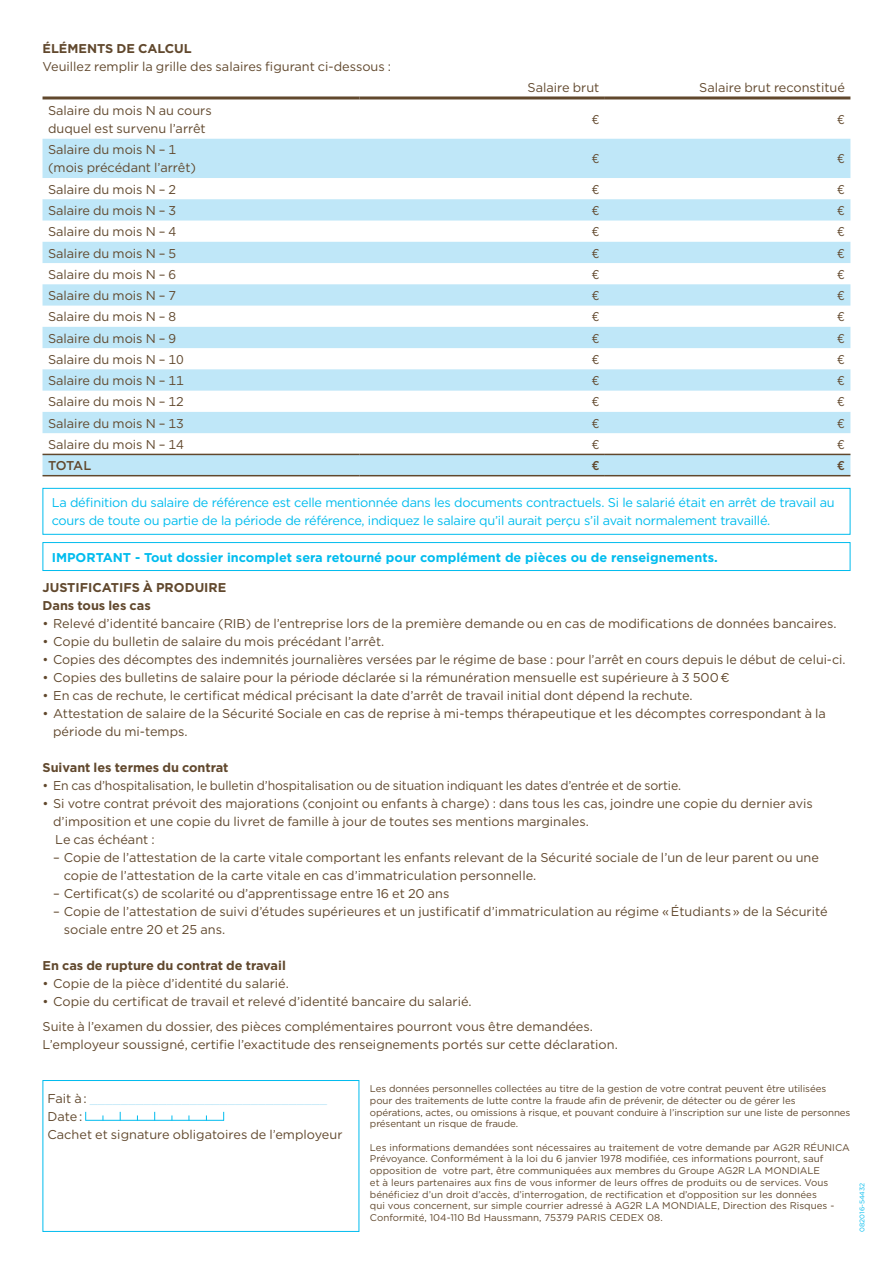
<style>
.page{position:relative;width:893px;height:1263px;background:#fff}
.page>*{position:absolute;margin:0;border:0;box-sizing:border-box;transform-origin:0 0}
.t1{font:12.75px/18px "Gotham";color:#61482d}
.t2{font:12.75px/18px "Gotham";letter-spacing:-.02em;color:#00bcee}
.t3{font:700 12.75px/18px "Gotham";color:#61482d}
.t4{font:12.75px "Gotham";color:#61482d;scale:.96 1}
.t5{font:700 12.75px "Gotham";color:#00bcee}
.t6{font:12.75px/18px "Gotham";letter-spacing:-.005em;color:#bfe7f8}
.t7{font:12.75px "Gotham Rounded";color:#61482d}
.t8{font:500 12.75px "Gotham";letter-spacing:-.04em;color:#61482d}
.t9{font:9.75px/11.7px "Gotham";color:#61482d}
.t10{font:6.75px "Gotham";color:#00bcee}
.s1{color:#61482d}
</style>
<div class="page">
<svg style="left:43px;top:99px;width:807px;height:40px"></svg>
<svg style="left:43px;top:139px;width:807px;height:336px;fill:#bfe7f8"></svg>
<hr style="left:43px;top:96px;width:316px;height:3px;background:#61482d">
<hr style="left:359px;top:96px;width:246px;height:3px;background:#61482d">
<hr style="left:605px;top:96px;width:245px;height:3px;background:#61482d">
<hr style="left:43px;top:454px;width:316px;height:1px;background:#61482d">
<hr style="left:359px;top:454px;width:246px;height:1px;background:#61482d">
<hr style="left:605px;top:454px;width:245px;height:1px;background:#61482d">
<hr style="left:43px;top:475px;width:316px;height:1px;background:#61482d">
<hr style="left:359px;top:475px;width:246px;height:1px;background:#61482d">
<hr style="left:605px;top:475px;width:245px;height:1px;background:#61482d">
<div style="left:43px;top:542px;width:807px;height:29px;border:1px solid #00bcee"></div>
<hr style="left:86px;top:1120px;width:138px;height:1px;background:#00bcee">
<div style="left:43px;top:1080px;width:316px;height:152px;border:1px solid #00bcee"></div>
<div style="left:43px;top:488px;width:807px;height:47px;border:1px solid #00bcee"></div>
<p class="t3" style="left:43px;top:39px;width:151px">ÉLÉMENTS DE CALCUL</p>
<p class="t1" style="left:43px;top:57px;width:350px">Veuillez remplir la grille des salaires figurant ci-dessous :</p>
<p class="t1" style="left:528px;top:79px;width:73px">Salaire brut</p>
<p class="t1" style="left:699px;top:79px;width:147px">Salaire brut reconstitué</p>
<p class="t1" style="left:48px;top:101px;width:165px">Salaire du mois N au cours duquel est survenu l’arrêt</p>
<p class="t1" style="left:592px;top:110px;width:9px">€</p>
<p class="t1" style="left:837px;top:110px;width:9px">€</p>
<p class="t1" style="left:48px;top:141px;width:149px">Salaire du mois N – 1 (mois précédant l’arrêt)</p>
<p class="t1" style="left:592px;top:150px;width:9px">€</p>
<p class="t1" style="left:837px;top:150px;width:9px">€</p>
<p class="t1" style="left:48px;top:180px;width:130px">Salaire du mois N – 2</p>
<p class="t1" style="left:592px;top:180px;width:9px">€</p>
<p class="t1" style="left:837px;top:180px;width:9px">€</p>
<p class="t1" style="left:48px;top:201px;width:130px">Salaire du mois N – 3</p>
<p class="t1" style="left:592px;top:201px;width:9px">€</p>
<p class="t1" style="left:837px;top:201px;width:9px">€</p>
<p class="t1" style="left:48px;top:222px;width:130px">Salaire du mois N – 4</p>
<p class="t1" style="left:592px;top:222px;width:9px">€</p>
<p class="t1" style="left:837px;top:222px;width:9px">€</p>
<p class="t1" style="left:48px;top:244px;width:130px">Salaire du mois N – 5</p>
<p class="t1" style="left:592px;top:244px;width:9px">€</p>
<p class="t1" style="left:837px;top:244px;width:9px">€</p>
<p class="t1" style="left:48px;top:265px;width:130px">Salaire du mois N – 6</p>
<p class="t1" style="left:592px;top:265px;width:9px">€</p>
<p class="t1" style="left:837px;top:265px;width:9px">€</p>
<p class="t1" style="left:48px;top:286px;width:130px">Salaire du mois N – 7</p>
<p class="t1" style="left:592px;top:286px;width:9px">€</p>
<p class="t1" style="left:837px;top:286px;width:9px">€</p>
<p class="t1" style="left:48px;top:307px;width:130px">Salaire du mois N – 8</p>
<p class="t1" style="left:592px;top:307px;width:9px">€</p>
<p class="t1" style="left:837px;top:307px;width:9px">€</p>
<p class="t1" style="left:48px;top:329px;width:130px">Salaire du mois N – 9</p>
<p class="t1" style="left:592px;top:329px;width:9px">€</p>
<p class="t1" style="left:837px;top:329px;width:9px">€</p>
<p class="t1" style="left:48px;top:350px;width:137px">Salaire du mois N – 10</p>
<p class="t1" style="left:592px;top:350px;width:9px">€</p>
<p class="t1" style="left:837px;top:350px;width:9px">€</p>
<p class="t1" style="left:48px;top:371px;width:137px">Salaire du mois N – 11</p>
<p class="t1" style="left:592px;top:371px;width:9px">€</p>
<p class="t1" style="left:837px;top:371px;width:9px">€</p>
<p class="t1" style="left:48px;top:392px;width:137px">Salaire du mois N – 12</p>
<p class="t1" style="left:592px;top:392px;width:9px">€</p>
<p class="t1" style="left:837px;top:392px;width:9px">€</p>
<p class="t1" style="left:48px;top:414px;width:137px">Salaire du mois N – 13</p>
<p class="t1" style="left:592px;top:414px;width:9px">€</p>
<p class="t1" style="left:837px;top:414px;width:9px">€</p>
<p class="t1" style="left:48px;top:435px;width:137px">Salaire du mois N – 14</p>
<p class="t1" style="left:592px;top:435px;width:9px">€</p>
<p class="t1" style="left:837px;top:435px;width:9px">€</p>
<p class="t8" style="left:48px;top:457px;width:45px">TOTAL</p>
<p class="t8" style="left:592px;top:457px;width:9px">€</p>
<p class="t8" style="left:837px;top:457px;width:9px">€</p>
<p class="t2" style="left:52px;top:494px;width:784px">La définition du salaire de référence est celle mentionnée dans les documents contractuels. Si le salarié était en arrêt de travail au cours de toute ou partie de la période de référence, indiquez le salaire qu’il aurait perçu s’il avait normalement travaillé.</p>
<p class="t5" style="left:52px;top:549px;width:667px">IMPORTANT - Tout dossier incomplet sera retourné pour complément de pièces ou de renseignements.</p>
<p class="t3" style="left:43px;top:579px;width:185px">JUSTIFICATIFS À PRODUIRE<br>Dans tous les cas</p>
<p class="t1" style="left:43px;top:614px;width:795px">• Relevé d’identité bancaire (RIB) de l’entreprise lors de la première demande ou en cas de modifications de données bancaires.</p>
<p class="t1" style="left:43px;top:632px;width:343px">• Copie du bulletin de salaire du mois précédant l’arrêt.</p>
<p class="t1" style="left:43px;top:650px;width:804px">• Copies des décomptes des indemnités journalières versées par le régime de base : pour l’arrêt en cours depuis le début de celui-ci.</p>
<p class="t1" style="left:43px;top:668px;width:689px">• Copies des bulletins de salaire pour la période déclarée si la rémunération mensuelle est supérieure à 3 500 €</p>
<p class="t1" style="left:43px;top:686px;width:652px">• En cas de rechute, le certificat médical précisant la date d’arrêt de travail initial dont dépend la rechute.</p>
<p class="t1" style="left:53px;top:704px;width:774px;text-indent:-11px">• Attestation de salaire de la Sécurité Sociale en cas de reprise à mi-temps thérapeutique et les décomptes correspondant à la période du mi-temps.</p>
<p class="t3" style="left:43px;top:759px;width:188px">Suivant les termes du contrat</p>
<p class="t4" style="left:43px;top:777px;width:667px">• En cas d’hospitalisation, le bulletin d’hospitalisation ou de situation indiquant les dates d’entrée et de sortie.</p>
<p class="t1" style="left:53px;top:794px;width:761px;text-indent:-11px">• Si votre contrat prévoit des majorations (conjoint ou enfants à charge) : dans tous les cas, joindre une copie du dernier avis d’imposition et une copie du livret de famille à jour de toutes ses mentions marginales.<br>Le cas échéant :</p>
<p class="t1" style="left:64px;top:848px;width:757px;text-indent:-11px">– Copie de l’attestation de la carte vitale comportant les enfants relevant de la Sécurité sociale de l’un de leur parent ou une copie de l’attestation de la carte vitale en cas d’immatriculation personnelle.</p>
<p class="t1" style="left:53px;top:884px;width:398px">– Certificat(s) de scolarité ou d’apprentissage entre 16 et 20 ans</p>
<p class="t1" style="left:64px;top:902px;width:765px;text-indent:-11px">– Copie de l’attestation de suivi d’études supérieures et un justificatif d’immatriculation au régime « Étudiants » de la Sécurité sociale entre 20 et 25 ans.</p>
<p class="t3" style="left:43px;top:957px;width:245px">En cas de rupture du contrat de travail</p>
<p class="t1" style="left:43px;top:974px;width:248px">• Copie de la pièce d’identité du salarié.</p>
<p class="t1" style="left:43px;top:989px;width:552px;line-height:24.5px">• Copie du certificat de travail et relevé d’identité bancaire du salarié.<br>Suite à l’examen du dossier, des pièces complémentaires pourront vous être demandées.</p>
<p class="t1" style="left:43px;top:1035px;width:577px">L’employeur soussigné, certifie l’exactitude des renseignements portés sur cette déclaration.</p>
<p class="t6" style="left:48px;top:1089px;width:281px"><span class="s1">Fait à :</span> _______________________________<br><span class="s1">Date :</span></p>
<p class="t7" style="left:48px;top:1125px;width:296px">Cachet et signature obligatoires de l’employeur</p>
<p class="t9" style="left:370px;top:1083px;width:482px">Les données personnelles collectées au titre de la gestion de votre contrat peuvent être utilisées pour des traitements de lutte contre la fraude afin de prévenir, de détecter ou de gérer les opérations, actes, ou omissions à risque, et pouvant conduire à l’inscription sur une liste de personnes présentant un risque de fraude.</p>
<p class="t9" style="left:370px;top:1141px;width:482px">Les informations demandées sont nécessaires au traitement de votre demande par AG2R RÉUNICA Prévoyance. Conformément à la loi du 6 janvier 1978 modifiée, ces informations pourront, sauf opposition de votre part, être communiquées aux membres du Groupe AG2R LA MONDIALE<br>et à leurs partenaires aux fins de vous informer de leurs offres de produits ou de services. Vous bénéficiez d’un droit d’accès, d’interrogation, de rectification et d’opposition sur les données<br>qui vous concernent, sur simple courrier adressé à AG2R LA MONDIALE, Direction des Risques - Conformité, 104-110 Bd Haussmann, 75379 PARIS CEDEX 08.</p>
<p class="t10" style="left:858px;top:1232px;width:50px;rotate:-90deg">082016-54432</p>
</div>
